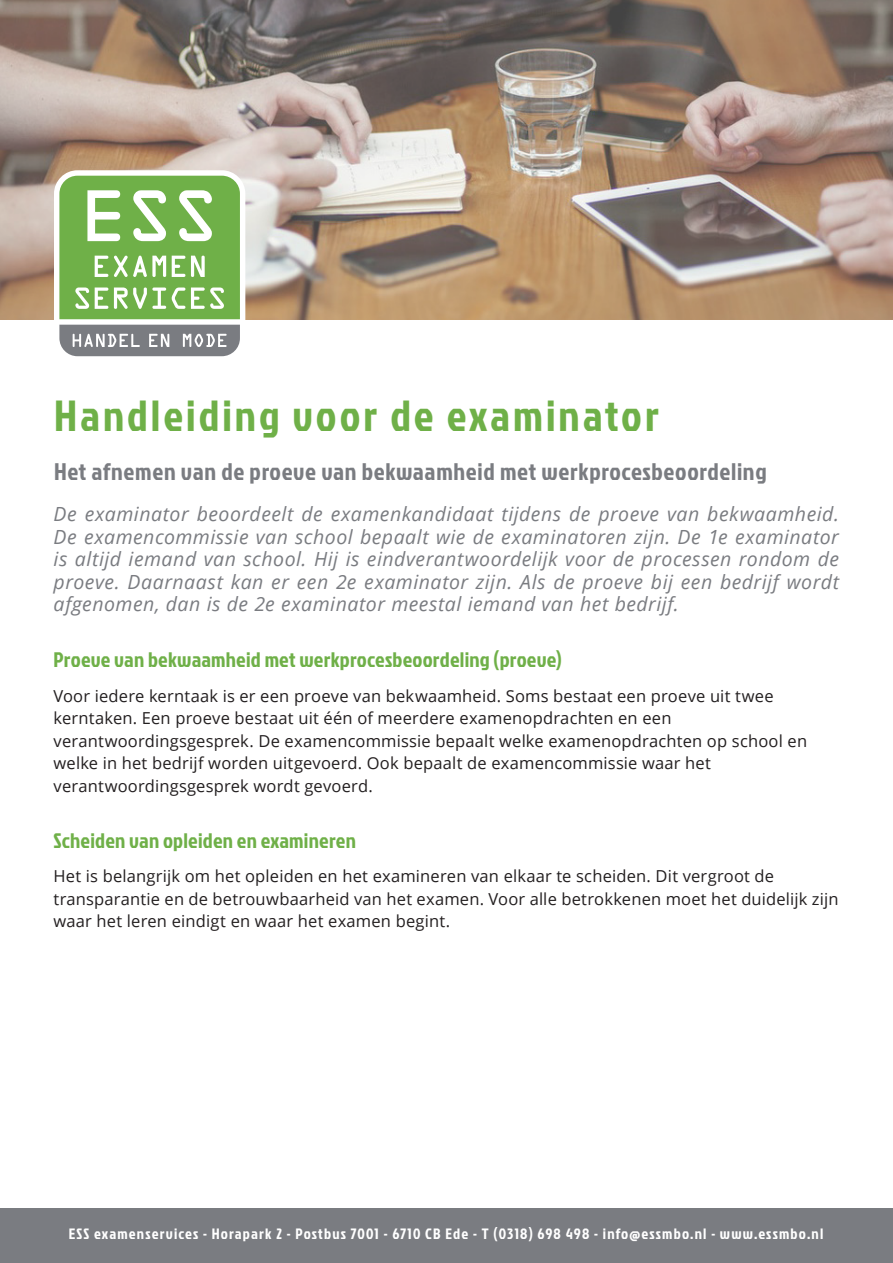
<style>
.page{position:relative;width:893px;height:1263px;background:#fff}
.page>*{position:absolute;margin:0;border:0;box-sizing:border-box;transform-origin:0 0}
.t1{font:43.5px "Jockey One";letter-spacing:.07em;color:#6fb048}
.t2{font:24px "Jockey One";letter-spacing:.03em;color:#7a7c81}
.Titel{font:21px "Jockey One";letter-spacing:.01em;color:#6fb048}
.t3{font:italic 19.5px/22.5px "Open Sans";letter-spacing:.025em;color:#7a7c81;text-align:justify}
.tekst{font:16.5px/22.5px "Open Sans";letter-spacing:.01em;color:#231f20}
.t4{font:15px "Jockey One";letter-spacing:.08em;color:#fff}
</style>
<div class="page">
<img style="left:0;top:0;width:893px;height:320px">
<svg style="left:54px;top:170px;width:191px;height:187px"></svg>
<div style="left:0;top:1209px;width:893px;height:54px;background:#7a7c81"></div>
<p class="t1" style="left:54px;top:384px;width:606px">Handleiding voor de examinator</p>
<p class="t2" style="left:54px;top:454px;width:714px">Het afnemen van de proeve van bekwaamheid met werkprocesbeoordeling</p>
<p class="t3" style="left:54px;top:502px;width:787px">De examinator beoordeelt de examenkandidaat tijdens de proeve van bekwaamheid.<br>De examencommissie van school bepaalt wie de examinatoren zijn. De 1e examinator is altijd iemand van school. Hij is eindverantwoordelijk voor de processen rondom de proeve. Daarnaast kan er een 2e examinator zijn. Als de proeve bij een bedrijf wordt afgenomen, dan is de 2e examinator meestal iemand van het bedrijf.</p>
<p class="Titel" style="left:54px;top:645px;width:510px">Proeve van bekwaamheid met werkprocesbeoordeling (proeve)</p>
<p class="tekst" style="left:54px;top:684px;width:722px">Voor iedere kerntaak is er een proeve van bekwaamheid. Soms bestaat een proeve uit twee</p>
<p class="tekst" style="left:54px;top:707px;width:619px">kerntaken. Een proeve bestaat uit één of meerdere examenopdrachten en een</p>
<p class="tekst" style="left:54px;top:729px;width:755px">verantwoordingsgesprek. De examencommissie bepaalt welke examenopdrachten op school en welke in het bedrijf worden uitgevoerd. Ook bepaalt de examencommissie waar het</p>
<p class="tekst" style="left:54px;top:774px;width:321px">verantwoordingsgesprek wordt gevoerd.</p>
<p class="Titel" style="left:54px;top:825px;width:304px">Scheiden van opleiden en examineren</p>
<p class="tekst" style="left:54px;top:865px;width:722px">Het is belangrijk om het opleiden en het examineren van elkaar te scheiden. Dit vergroot de</p>
<p class="tekst" style="left:54px;top:887px;width:786px">transparantie en de betrouwbaarheid van het examen. Voor alle betrokkenen moet het duidelijk zijn waar het leren eindigt en waar het examen begint.</p>
<p class="t4" style="left:69px;top:1222px;width:756px">ESS examenservices - Horapark 2 - Postbus 7001 - 6710 CB Ede - T (0318) 698 498 - info@essmbo.nl - www.essmbo.nl</p>
</div>
